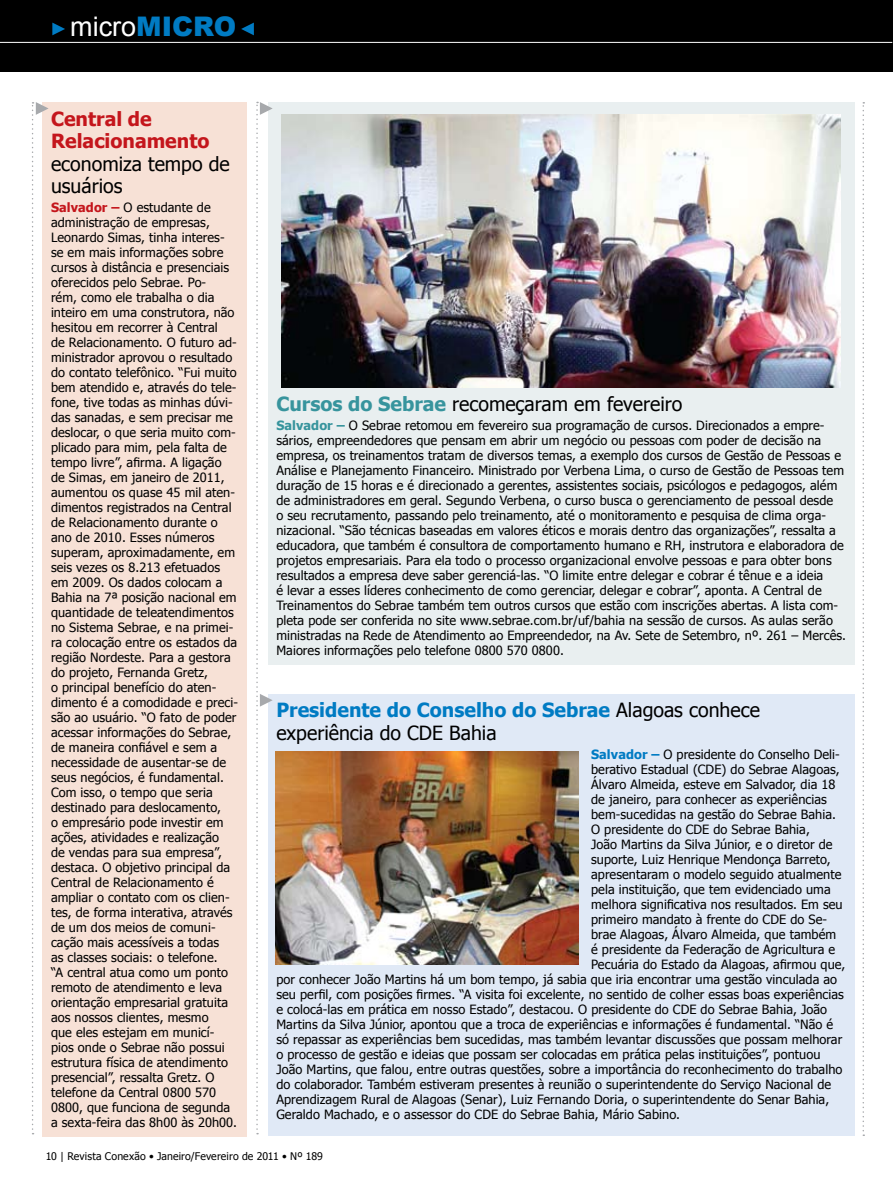
<style>
.page{position:relative;width:893px;height:1191px;background:#fff}
.page>*{position:absolute;margin:0;border:0;box-sizing:border-box;transform-origin:0 0}
.t1{font:27px "Arial";color:#fff}
.t2{font:19.5px/22.5px "Tahoma";color:#000}
.t3{font:700 19.5px/22.5px "Tahoma";color:#c4161c}
.t4{font:12.75px/15px "Tahoma";letter-spacing:.005em;color:#000}
.t5{font:10.5px "Tahoma";letter-spacing:.01em;color:#000}
.s1{font-weight:900;color:#007bc3}
.s2{font-weight:700;color:#c4161c}
.s3{font-weight:700;color:#37949d}
.s4{font-weight:700;color:#007bc3}
</style>
<div class="page">
<div style="left:43px;top:102px;width:204px;height:1034px;background:#f7e1d6"></div>
<div style="left:268px;top:102px;width:587px;height:562px;background:#e9eff0"></div>
<div style="left:268px;top:694px;width:587px;height:441px;background:#e0e9f6"></div>
<img style="left:282px;top:115px;width:559px;height:273px">
<img style="left:276px;top:751px;width:302px;height:213px">
<div style="left:0;top:0;width:893px;height:71px;background:#000"></div>
<hr style="left:0;top:42px;width:892px;height:1px;background:#fff">
<svg style="left:862px;top:102px;width:2px;height:1034px"></svg>
<svg style="left:241px;top:23px;width:13px;height:12px"></svg>
<svg style="left:52px;top:23px;width:13px;height:12px"></svg>
<svg style="left:32px;top:102px;width:17px;height:1032px"></svg>
<svg style="left:256px;top:102px;width:17px;height:1032px"></svg>
<h1 class="t1" style="left:70px;top:9px;width:168px">micro<span class="s1">MICRO</span></h1>
<h2 class="t3" style="left:51px;top:106px;width:160px">Central de<br>Relacionamento</h2>
<h2 class="t2" style="left:51px;top:151px;width:180px">economiza tempo de usuários</h2>
<p class="t4" style="left:51px;top:200px;width:189px"><span class="s2">Salvador –</span> O estudante de administração de empresas,<br>Leonardo Simas, tinha interes&shy;se em mais informações sobre cursos à distância e presenciais oferecidos pelo Sebrae. Po-<br>rém, como ele trabalha o dia inteiro em uma construtora, não hesitou em recorrer à Central<br>de Relacionamento. O futuro ad&shy;ministrador aprovou o resultado do contato telefônico. “Fui muito bem atendido e, através do tele&shy;fone, tive todas as minhas dúvi&shy;das sanadas, e sem precisar me deslocar, o que seria muito com&shy;plicado para mim, pela falta de tempo livre”, afirma. A ligação de Simas, em janeiro de 2011, aumentou os quase 45 mil aten&shy;dimentos registrados na Central de Relacionamento durante o ano de 2010. Esses números superam, aproximadamente, em seis vezes os 8.213 efetuados em 2009. Os dados colocam a<br>Bahia na 7ª posição nacional em quantidade de teleatendimentos no Sistema Sebrae, e na primei&shy;ra colocação entre os estados da região Nordeste. Para a gestora do projeto, Fernanda Gretz,<br>o principal benefício do aten&shy;dimento é a comodidade e preci&shy;são ao usuário. “O fato de poder acessar informações do Sebrae, de maneira confiável e sem a necessidade de ausentar-se de seus negócios, é fundamental.<br>Com isso, o tempo que seria destinado para deslocamento,<br>o empresário pode investir em ações, atividades e realização<br>de vendas para sua empresa”, destaca. O objetivo principal da<br>Central de Relacionamento é ampliar o contato com os clien&shy;tes, de forma interativa, através de um dos meios de comuni&shy;cação mais acessíveis a todas<br>as classes sociais: o telefone.<br>“A central atua como um ponto remoto de atendimento e leva orientação empresarial gratuita aos nossos clientes, mesmo<br>que eles estejam em municí&shy;pios onde o Sebrae não possui estrutura física de atendimento presencial”, ressalta Gretz. O telefone da Central 0800 570<br>0800, que funciona de segunda a sexta-feira das 8h00 às 20h00.</p>
<h2 class="t2" style="left:276px;top:392px;width:407px"><span class="s3">Cursos do Sebrae</span> recomeçaram em fevereiro</h2>
<p class="t4" style="left:276px;top:418px;width:571px"><span class="s3">Salvador –</span> O Sebrae retomou em fevereiro sua programação de cursos. Direcionados a empre&shy;sários, empreendedores que pensam em abrir um negócio ou pessoas com poder de decisão na empresa, os treinamentos tratam de diversos temas, a exemplo dos cursos de Gestão de Pessoas e Análise e Planejamento Financeiro. Ministrado por Verbena Lima, o curso de Gestão de Pessoas tem duração de 15 horas e é direcionado a gerentes, assistentes sociais, psicólogos e pedagogos, além de administradores em geral. Segundo Verbena, o curso busca o gerenciamento de pessoal desde<br>o seu recrutamento, passando pelo treinamento, até o monitoramento e pesquisa de clima orga&shy;nizacional. “São técnicas baseadas em valores éticos e morais dentro das organizações”, ressalta a educadora, que também é consultora de comportamento humano e RH, instrutora e elaboradora de projetos empresariais. Para ela todo o processo organizacional envolve pessoas e para obter bons resultados a empresa deve saber gerenciá-las. “O limite entre delegar e cobrar é tênue e a ideia<br>é levar a esses líderes conhecimento de como gerenciar, delegar e cobrar”, aponta. A Central de Treinamentos do Sebrae também tem outros cursos que estão com inscrições abertas. A lista com&shy;pleta pode ser conferida no site www.sebrae.com.br/uf/bahia na sessão de cursos. As aulas serão ministradas na Rede de Atendimento ao Empreendedor, na Av. Sete de Setembro, nº. 261 – Mercês.<br>Maiores informações pelo telefone 0800 570 0800.</p>
<h2 class="t2" style="left:276px;top:698px;width:485px"><span class="s4">Presidente do Conselho do Sebrae</span> Alagoas conhece experiência do CDE Bahia</h2>
<p class="t4" style="left:591px;top:746px;width:250px"><span class="s4">Salvador –</span> O presidente do Conselho Deli-</p>
<p class="t4" style="left:591px;top:761px;width:250px">berativo Estadual (CDE) do Sebrae Alagoas,</p>
<p class="t4" style="left:591px;top:776px;width:246px">Álvaro Almeida, esteve em Salvador, dia 18</p>
<p class="t4" style="left:591px;top:791px;width:237px">de janeiro, para conhecer as experiências</p>
<p class="t4" style="left:591px;top:806px;width:246px">bem-sucedidas na gestão do Sebrae Bahia.</p>
<p class="t4" style="left:591px;top:821px;width:220px">O presidente do CDE do Sebrae Bahia,</p>
<p class="t4" style="left:591px;top:836px;width:243px">João Martins da Silva Júnior, e o diretor de</p>
<p class="t4" style="left:591px;top:851px;width:241px">suporte, Luiz Henrique Mendonça Barreto,</p>
<p class="t4" style="left:591px;top:866px;width:252px">apresentaram o modelo seguido atualmente</p>
<p class="t4" style="left:591px;top:881px;width:241px">pela instituição, que tem evidenciado uma</p>
<p class="t4" style="left:591px;top:896px;width:253px">melhora significativa nos resultados. Em seu</p>
<p class="t4" style="left:591px;top:911px;width:237px">primeiro mandato à frente do CDE do Se-</p>
<p class="t4" style="left:591px;top:926px;width:246px">brae Alagoas, Álvaro Almeida, que também</p>
<p class="t4" style="left:591px;top:941px;width:246px">é presidente da Federação de Agricultura e</p>
<p class="t4" style="left:591px;top:956px;width:256px">Pecuária do Estado da Alagoas, afirmou que,</p>
<p class="t4" style="left:276px;top:971px;width:562px">por conhecer João Martins há um bom tempo, já sabia que iria encontrar uma gestão vinculada ao</p>
<p class="t4" style="left:276px;top:986px;width:569px">seu perfil, com posições firmes. “A visita foi excelente, no sentido de colher essas boas experiências</p>
<p class="t4" style="left:276px;top:1001px;width:552px">e colocá-las em prática em nosso Estado”, destacou. O presidente do CDE do Sebrae Bahia, João</p>
<p class="t4" style="left:276px;top:1016px;width:558px">Martins da Silva Júnior, apontou que a troca de experiências e informações é fundamental. “Não é</p>
<p class="t4" style="left:276px;top:1031px;width:567px">só repassar as experiências bem sucedidas, mas também levantar discussões que possam melhorar</p>
<p class="t4" style="left:276px;top:1046px;width:546px">o processo de gestão e ideias que possam ser colocadas em prática pelas instituições”, pontuou</p>
<p class="t4" style="left:276px;top:1061px;width:568px">João Martins, que falou, entre outras questões, sobre a importância do reconhecimento do trabalho</p>
<p class="t4" style="left:276px;top:1076px;width:556px">do colaborador. Também estiveram presentes à reunião o superintendente do Serviço Nacional de</p>
<p class="t4" style="left:276px;top:1091px;width:554px">Aprendizagem Rural de Alagoas (Senar), Luiz Fernando Doria, o superintendente do Senar Bahia,</p>
<p class="t4" style="left:276px;top:1106px;width:405px">Geraldo Machado, e o assessor do CDE do Sebrae Bahia, Mário Sabino.</p>
<p class="t5" style="left:46px;top:1148px;width:279px">10 | Revista Conexão • Janeiro/Fevereiro de 2011 • Nº 189</p>
</div>
